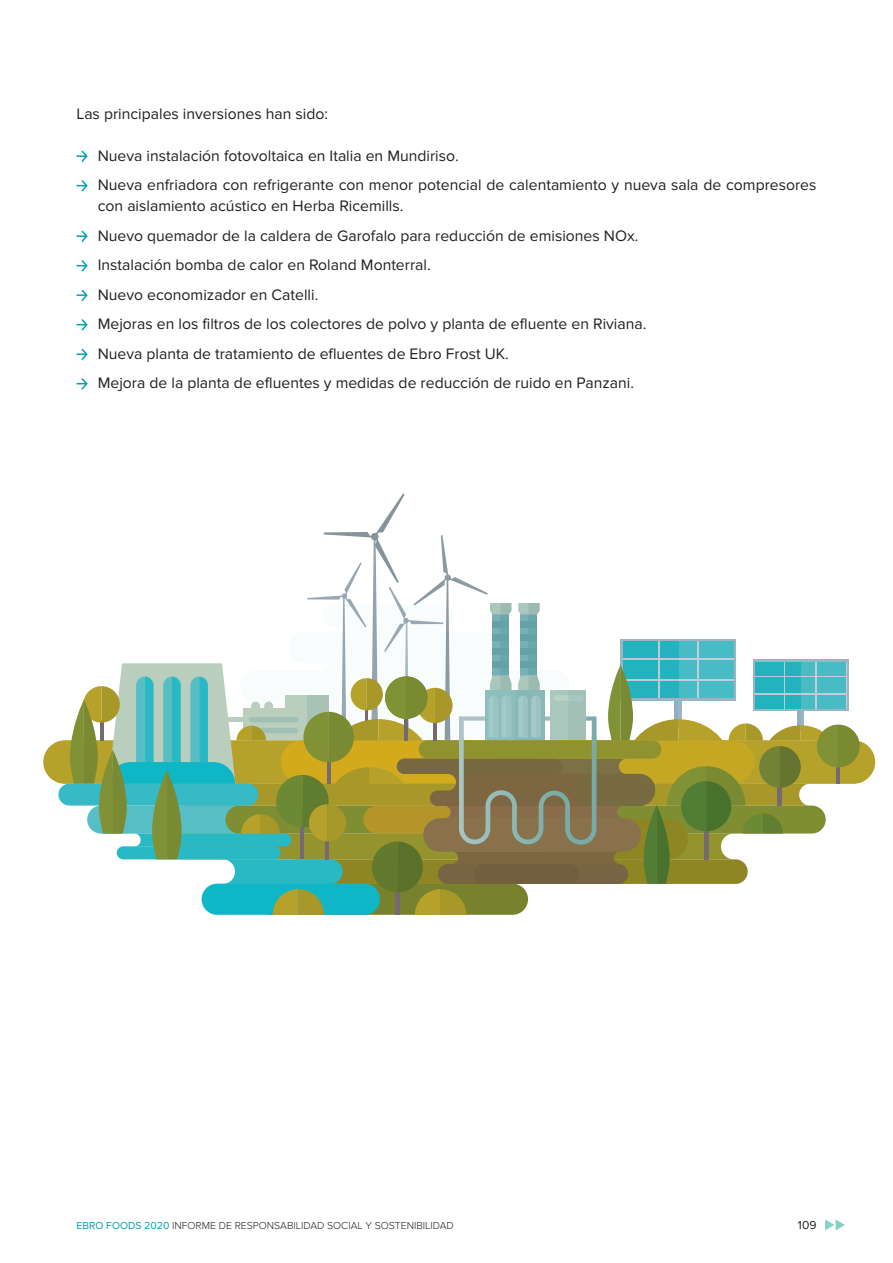
<style>
.page{position:relative;width:893px;height:1263px;background:#fff}
.page>*{position:absolute;margin:0;border:0;box-sizing:border-box;transform-origin:0 0}
._001_texto_seguido_l{font:15.75px/21px "Proxima Nova";color:#231f20}
._001_texto_seguido{font:15.75px "Proxima Nova";color:#231f20}
.t1{font:12px "Proxima Nova";color:#231f20}
.t2{font:300 10.5px "Proxima Nova";color:#231f20}
.s1{font-weight:400;color:#00a0af}
</style>
<div class="page">
<svg style="left:825px;top:1219px;width:20px;height:11px"></svg>
<svg style="left:77px;top:151px;width:11px;height:11px"></svg>
<svg style="left:77px;top:180px;width:11px;height:12px"></svg>
<svg style="left:77px;top:231px;width:11px;height:11px"></svg>
<svg style="left:77px;top:260px;width:11px;height:12px"></svg>
<svg style="left:77px;top:290px;width:11px;height:11px"></svg>
<svg style="left:77px;top:319px;width:11px;height:12px"></svg>
<svg style="left:77px;top:349px;width:11px;height:11px"></svg>
<svg style="left:77px;top:378px;width:11px;height:12px"></svg>
<div style="left:43px;top:740px;width:832px;height:44px;background:#b6a12a;border-radius:22px"></div>
<div style="left:58px;top:784px;width:200px;height:21px;background:#36bac5;border-radius:11px"></div>
<svg style="left:70px;top:493px;width:789px;height:422px"></svg>
<p class="_001_texto_seguido" style="left:77px;top:104px;width:253px">Las principales inversiones han sido:</p>
<p class="_001_texto_seguido_l" style="left:98px;top:145px;width:362px">Nueva instalación fotovoltaica en Italia en Mundiriso.</p>
<p class="_001_texto_seguido_l" style="left:98px;top:175px;width:720px">Nueva enfriadora con refrigerante con menor potencial de calentamiento y nueva sala de compresores con aislamiento acústico en Herba Ricemills.</p>
<p class="_001_texto_seguido_l" style="left:98px;top:225px;width:542px">Nuevo quemador de la caldera de Garofalo para reducción de emisiones NOx.</p>
<p class="_001_texto_seguido_l" style="left:98px;top:255px;width:334px">Instalación bomba de calor en Roland Monterral.</p>
<p class="_001_texto_seguido_l" style="left:98px;top:284px;width:222px">Nuevo economizador en Catelli.</p>
<p class="_001_texto_seguido_l" style="left:98px;top:314px;width:550px">Mejoras en los filtros de los colectores de polvo y planta de efluente en Riviana.</p>
<p class="_001_texto_seguido_l" style="left:98px;top:343px;width:413px">Nueva planta de tratamiento de efluentes de Ebro Frost UK.</p>
<p class="_001_texto_seguido" style="left:98px;top:374px;width:538px">Mejora de la planta de efluentes y medidas de reducción de ruido en Panzani.</p>
<p class="t2" style="left:77px;top:1219px;width:379px"><span class="s1">EBRO FOODS 2020</span> INFORME DE RESPONSABILIDAD SOCIAL Y SOSTENIBILIDAD</p>
<p class="t1" style="left:798px;top:1218px;width:20px">109</p>
</div>
